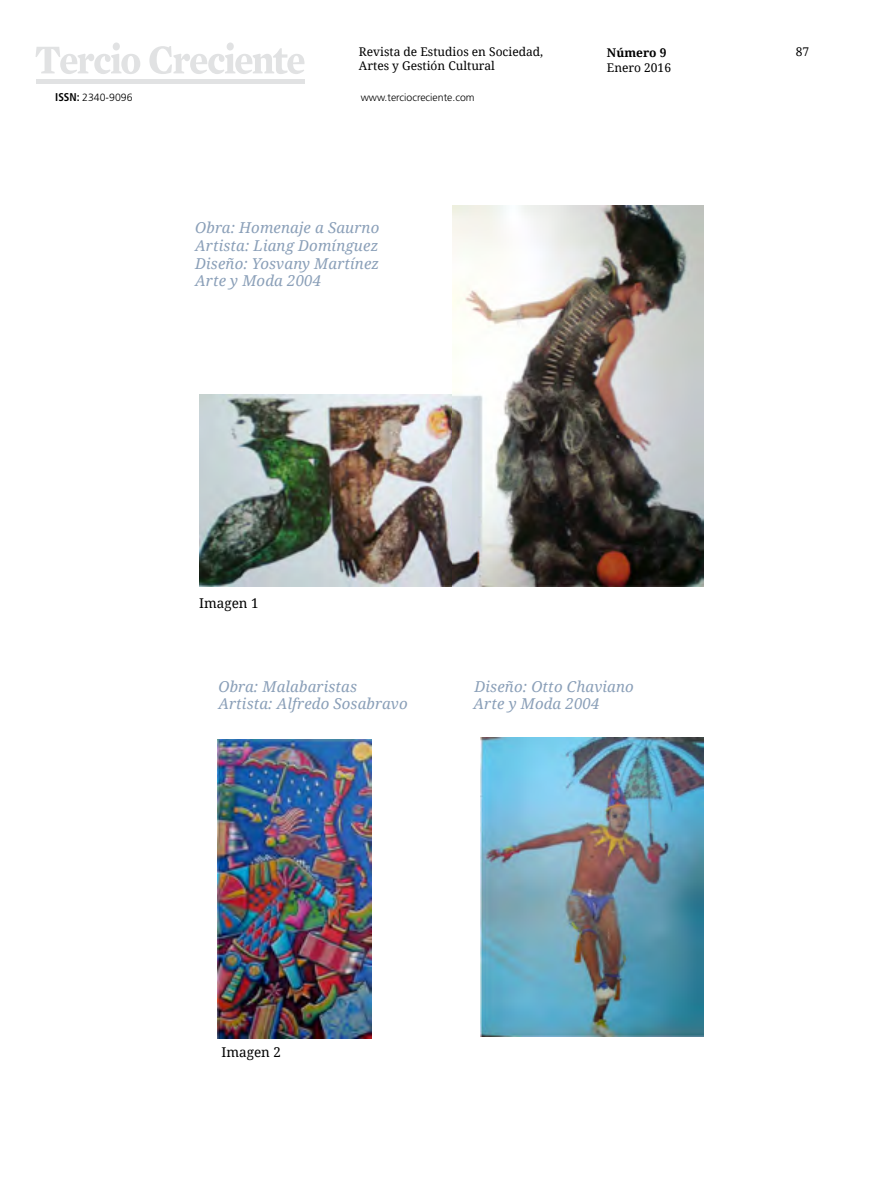
<style>
.page{position:relative;width:893px;height:1191px;background:#fff}
.page>*{position:absolute;margin:0;border:0;box-sizing:border-box;transform-origin:0 0}
.keywords{font:italic 15px "Droid Serif";letter-spacing:.01em;color:#8a9fb8}
.Notaalpie{font:13.5px "Droid Serif";color:#000}
.t1{font:12px "Droid Serif";color:#000}
.t2{font:700 12px "Droid Serif";color:#000}
.t3{font:300 10.5px "Frutiger LT Std";color:#000}
.s1{font-weight:700;font-stretch:condensed;font-size:11.25px}
</style>
<div class="page">
<svg style="left:36px;top:42px;width:269px;height:32px"></svg>
<div style="left:36px;top:79px;width:268px;height:5px;background:#e1e2e3"></div>
<img style="left:199px;top:395px;width:254px;height:191px">
<img style="left:453px;top:205px;width:250px;height:381px">
<img style="left:218px;top:739px;width:153px;height:300px">
<img style="left:481px;top:737px;width:222px;height:299px">
<p class="t1" style="left:359px;top:43px;width:186px">Revista de Estudios en Sociedad,</p>
<p class="t1" style="left:796px;top:44px;width:15px">87</p>
<p class="t1" style="left:359px;top:58px;width:137px">Artes y Gestión Cultural</p>
<p class="t2" style="left:607px;top:44px;width:61px">Número 9</p>
<p class="t1" style="left:607px;top:59px;width:66px">Enero 2016</p>
<p class="t3" style="left:55px;top:92px;width:79px"><span class="s1">ISSN:</span> 2340-9096</p>
<p class="t3" style="left:361px;top:91px;width:115px">www.terciocreciente.com</p>
<p class="keywords" style="left:195px;top:218px;width:186px">Obra: Homenaje a Saurno</p>
<p class="keywords" style="left:195px;top:235px;width:185px">Artista: Liang Domínguez</p>
<p class="keywords" style="left:195px;top:253px;width:186px">Diseño: Yosvany Martínez</p>
<p class="keywords" style="left:195px;top:270px;width:127px">Arte y Moda 2004</p>
<p class="Notaalpie" style="left:199px;top:594px;width:61px">Imagen 1</p>
<p class="keywords" style="left:218px;top:676px;width:140px">Obra: Malabaristas</p>
<p class="keywords" style="left:475px;top:676px;width:161px">Diseño: Otto Chaviano</p>
<p class="keywords" style="left:218px;top:693px;width:191px">Artista: Alfredo Sosabravo</p>
<p class="keywords" style="left:473px;top:693px;width:127px">Arte y Moda 2004</p>
<p class="Notaalpie" style="left:221px;top:1043px;width:61px">Imagen 2</p>
</div>
